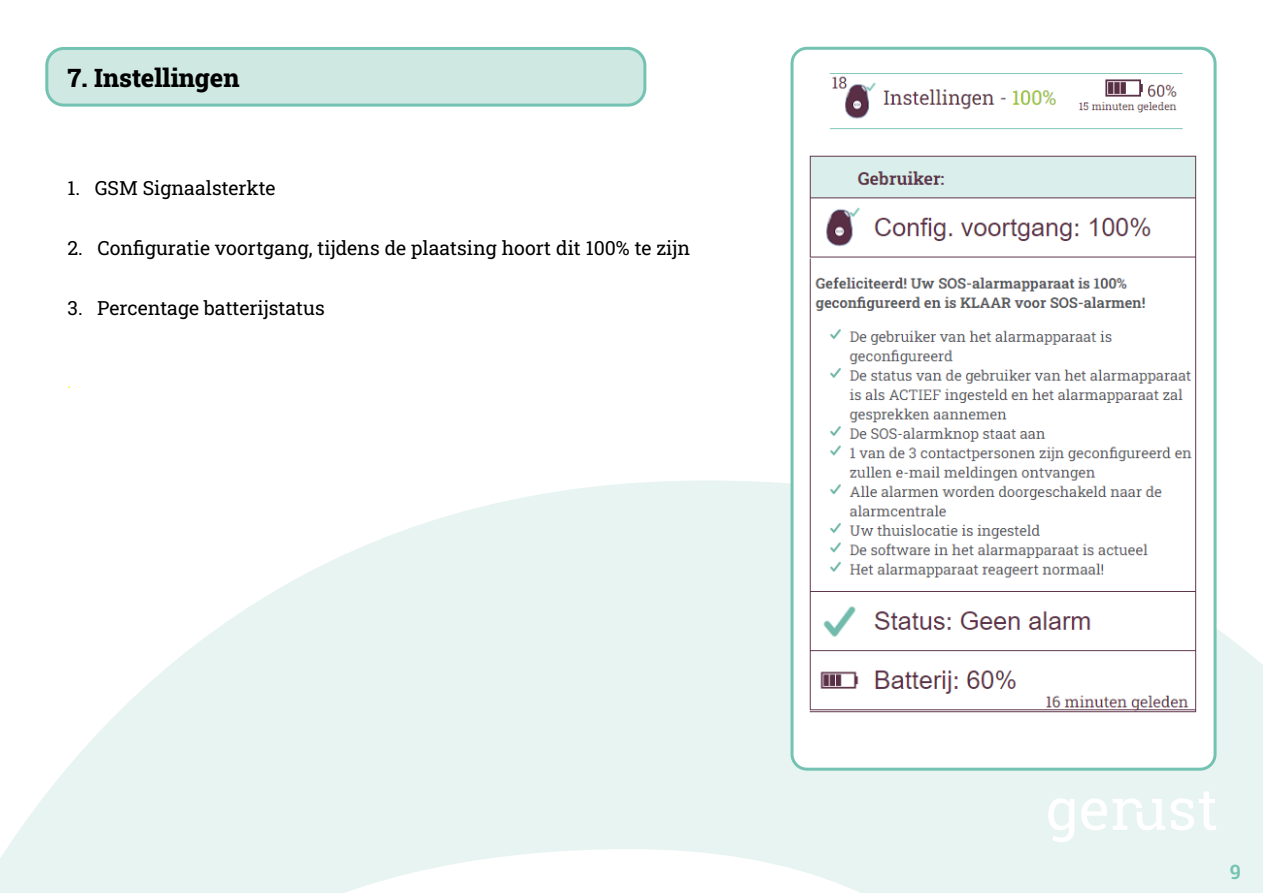
<style>
.page{position:relative;width:1263px;height:893px;background:#fff}
.page>*{position:absolute;margin:0;border:0;box-sizing:border-box;transform-origin:0 0}
.t1{font:800 25.5px "Roboto Slab";color:#000}
.t2{font:600 19.95px "Roboto Slab";color:#74c3b2}
.t3{font:19.5px "Roboto Slab";color:#000}
.t4{font:14.55px "Roboto Slab";color:#ffed00}
</style>
<div class="page">
<div style="left:47px;top:48px;width:598px;height:57px;background:#cfe8e1;border-radius:17px"></div>
<div style="left:45px;top:47px;width:601px;height:60px;border:3px solid #74c3b2;border-radius:17px"></div>
<svg style="left:0;top:480px;width:1263px;height:413px;fill:#e8f4f1"></svg>
<svg style="left:1048px;top:798px;width:26px;height:44px"></svg>
<svg style="left:1081px;top:791px;width:135px;height:39px"></svg>
<div style="left:792px;top:48px;width:423px;height:721px;background:#fff;border-radius:15px"></div>
<img style="left:809px;top:155px;width:388px;height:558px">
<div style="left:790px;top:47px;width:426px;height:724px;border:3px solid #74c3b2;border-radius:15px"></div>
<img style="left:829px;top:73px;width:354px;height:56px">
<div style="left:946px;top:170px;width:208px;height:21px;background:#daeeeb"></div>
<h1 class="t1" style="left:67px;top:60px;width:174px">7. Instellingen</h1>
<p class="t3" style="left:67px;top:175px;width:210px">1. GSM Signaalsterkte</p>
<p class="t3" style="left:67px;top:235px;width:624px">2. Configuratie voortgang, tijdens de plaatsing hoort dit 100% te zijn</p>
<p class="t3" style="left:67px;top:295px;width:259px">3. Percentage batterijstatus</p>
<p class="t4" style="left:67px;top:372px;width:5px">.</p>
<p class="t2" style="left:1230px;top:858px;width:13px">9</p>
</div>
